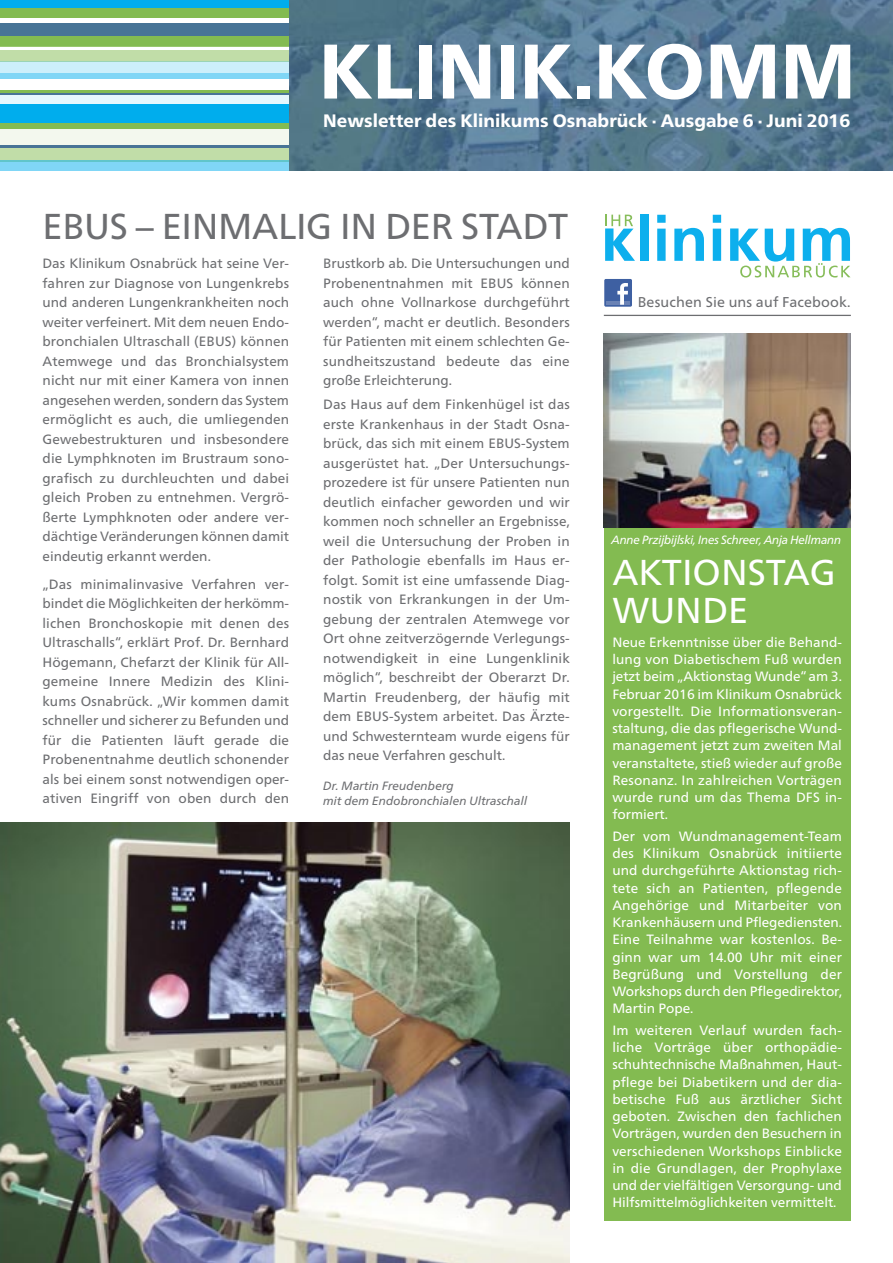
<style>
.page{position:relative;width:893px;height:1263px;background:#fff}
.page>*{position:absolute;margin:0;border:0;box-sizing:border-box;transform-origin:0 0}
.t1{font:800 77.25px "Frutiger Neue LT Pro";color:#fff}
.t2{font:36px "Frutiger Neue LT Pro";letter-spacing:-.01em;color:#6d6e71}
.t3{font:36px/37.7px "Frutiger Neue LT Pro";color:#fff}
.t4{font:800 18px "Frutiger Neue LT Pro";color:#fff}
.t5{font:14.25px "Frutiger Neue LT Pro";letter-spacing:.01em;color:#6d6e71}
.t6{font:13.5px/19.5px "Frutiger Neue LT Pro";color:#6d6e71;text-align:justify}
.t7{font:13.5px/17.2px "Frutiger Neue LT Pro";color:#fff;text-align:justify}
.t8{font:italic 12px/14.5px "Frutiger Neue LT Pro";color:#6d6e71}
.t9{font:italic 12px "Frutiger Neue LT Pro";letter-spacing:-.02em;color:#fff}
</style>
<div class="page">
<img style="left:289px;top:0;width:604px;height:170px">
<div style="left:0;top:0;width:289px;height:9px;background:#00aded"></div>
<div style="left:0;top:8px;width:289px;height:11px;background:#83bb51"></div>
<div style="left:0;top:23px;width:289px;height:14px;background:#487496"></div>
<div style="left:0;top:37px;width:289px;height:10px;background:#83bb51"></div>
<div style="left:0;top:50px;width:289px;height:11px;background:#c1dda8"></div>
<div style="left:0;top:62px;width:289px;height:11px;background:#cceffb"></div>
<hr style="left:0;top:61px;width:289px;height:1px;background:#9ad4b6">
<div style="left:0;top:73px;width:289px;height:7px;background:#80d6f6"></div>
<hr style="left:0;top:90px;width:289px;height:3px;background:#83bb51">
<svg style="left:0;top:93px;width:289px;height:3px"></svg>
<div style="left:0;top:96px;width:289px;height:11px;background:#e6f7fd"></div>
<div style="left:0;top:104px;width:289px;height:20px;background:#00aded"></div>
<div style="left:0;top:123px;width:289px;height:6px;background:#83bb51"></div>
<div style="left:0;top:129px;width:289px;height:17px;background:#f3f8ee"></div>
<svg style="left:0;top:145px;width:289px;height:4px"></svg>
<div style="left:0;top:149px;width:289px;height:13px;background:#c1dda8"></div>
<div style="left:0;top:162px;width:289px;height:8px;background:#80d6f6"></div>
<hr style="left:0;top:160px;width:289px;height:2px;background:#60c5ca">
<div style="left:640px;top:215px;width:8px;height:46px;background:#0dafed"></div>
<svg style="left:657px;top:215px;width:9px;height:46px"></svg>
<svg style="left:674px;top:228px;width:30px;height:33px"></svg>
<svg style="left:713px;top:215px;width:8px;height:46px"></svg>
<svg style="left:605px;top:215px;width:30px;height:46px"></svg>
<svg style="left:730px;top:228px;width:120px;height:49px"></svg>
<img style="left:0;top:823px;width:570px;height:440px">
<div style="left:604px;top:279px;width:28px;height:28px;background:#3e60a2;border-radius:2px"></div>
<hr style="left:606px;top:301px;width:24px;height:4px;background:#6a82b5">
<svg style="left:617px;top:283px;width:11px;height:22px"></svg>
<hr style="left:604px;top:315px;width:247px;height:1px;background:#6d6e71">
<div style="left:604px;top:334px;width:246px;height:886px;background:#83bb51"></div>
<img style="left:604px;top:333px;width:246px;height:194px">
<h1 class="t1" style="left:319px;top:40px;width:538px">KLINIK.KOMM</h1>
<h3 class="t4" style="left:323px;top:113px;width:529px">Newsletter des Klinikums Osnabrück · Ausgabe 6 · Juni 2016</h3>
<h2 class="t2" style="left:43px;top:212px;width:527px">EBUS – EINMALIG IN DER STADT</h2>
<p class="t6" style="left:43px;top:255px;width:248px">Das Klinikum Osnabrück hat seine Ver&shy;fahren zur Diagnose von Lungenkrebs und anderen Lungenkrankheiten noch weiter verfeinert. Mit dem neuen Endo&shy;bronchialen Ultraschall (EBUS) können Atemwege und das Bronchialsystem nicht nur mit einer Kamera von innen angesehen werden, sondern das System ermöglicht es auch, die umliegenden Gewebestrukturen und insbesondere die Lymphknoten im Brustraum sono&shy;grafisch zu durchleuchten und dabei gleich Proben zu entnehmen. Vergrö - ßerte Lymphknoten oder andere ver - dächtige Veränderungen können damit eindeutig erkannt werden.</p>
<p class="t6" style="left:43px;top:575px;width:248px">„Das minimalinvasive Verfahren ver - bindet die Möglichkeiten der herkömm&shy;lichen Bronchoskopie mit denen des Ultraschalls“, erklärt Prof. Dr. Bernhard Högemann, Chefarzt der Klinik für All&shy;gemeine Innere Medizin des Klini&shy;kums Osnabrück. „Wir kommen damit schneller und sicherer zu Befunden und für die Patienten läuft gerade die Proben entnahme deutlich schonender als bei einem sonst notwendigen oper&shy;ativen Eingriff von oben durch den</p>
<p class="t6" style="left:323px;top:255px;width:248px">Brustkorb ab. Die Untersuchungen und Proben entnahmen mit EBUS können auch ohne Vollnarkose durchgeführt werden“, macht er deutlich. Besonders für Patienten mit einem schlechten Ge - sundheitszustand bedeute das eine große Erleichterung.</p>
<p class="t6" style="left:323px;top:396px;width:248px">Das Haus auf dem Finkenhügel ist das erste Krankenhaus in der Stadt Osna - brück, das sich mit einem EBUS-System ausgerüstet hat. „Der Untersuchungs - prozedere ist für unsere Patienten nun deutlich einfacher geworden und wir kommen noch schneller an Ergebnisse, weil die Untersuchung der Proben in der Pathologie ebenfalls im Haus er&shy;folgt. Somit ist eine umfassende Diag&shy;nostik von Erkrankungen in der Um - gebung der zentralen Atemwege vor Ort ohne zeitverzögernde Verlegungs - notwendigkeit in eine Lungenklinik möglich“, beschreibt der Oberarzt Dr.<br>Martin Freudenberg, der häufig mit dem EBUS-System arbeitet. Das Ärzte&shy;und Schwesternteam wurde eigens für das neue Verfahren geschult.</p>
<p class="t8" style="left:323px;top:779px;width:206px">Dr. Martin Freudenberg<br>mit dem Endobronchialen Ultraschall</p>
<p class="t5" style="left:638px;top:296px;width:214px">Besuchen Sie uns auf Facebook.</p>
<p class="t9" style="left:612px;top:535px;width:231px">Anne Przijbijlski, Ines Schreer, Anja Hellmann</p>
<h2 class="t3" style="left:612px;top:557px;width:225px">AKTIONSTAG<br>WUNDE</h2>
<p class="t7" style="left:612px;top:634px;width:231px">Neue Erkenntnisse über die Behand&shy;lung von Diabetischem Fuß wurden jetzt beim „Aktionstag Wunde“ am 3.<br>Februar 2016 im Klinikum Osnabrück vorgestellt. Die Informationsveran - staltung, die das pflegerische Wund - management jetzt zum zweiten Mal veranstaltete, stieß wieder auf große Resonanz. In zahlreichen Vorträgen wurde rund um das Thema DFS in&shy;formiert.</p>
<p class="t7" style="left:612px;top:828px;width:231px">Der vom Wundmanagement-Team des Klinikum Osnabrück initiierte und durchgeführte Aktionstag rich - tete sich an Patienten, pflegende Angehörige und Mitarbeiter von Krankenhäusern und Pflegediensten.<br>Eine Teilnahme war kostenlos. Be&shy;ginn war um 14.00 Uhr mit einer Begrü ßung und Vorstellung der Workshops durch den Pflegedirektor, Martin Pope.</p>
<p class="t7" style="left:612px;top:1022px;width:231px">Im weiteren Verlauf wurden fach&shy;liche Vorträge über ortho pädie - schuh tech nische Maßnahmen, Haut&shy;pflege bei Diabe tikern und der dia&shy;betische Fuß aus ärztlicher Sicht geboten. Zwischen den fachlichen Vorträgen, wurden den Besuchern in verschiedenen Workshops Einblicke in die Grundlagen, der Prophylaxe und der vielfältigen Versorgung- und Hilfsmittel möglich kei ten vermittelt.</p>
</div>
